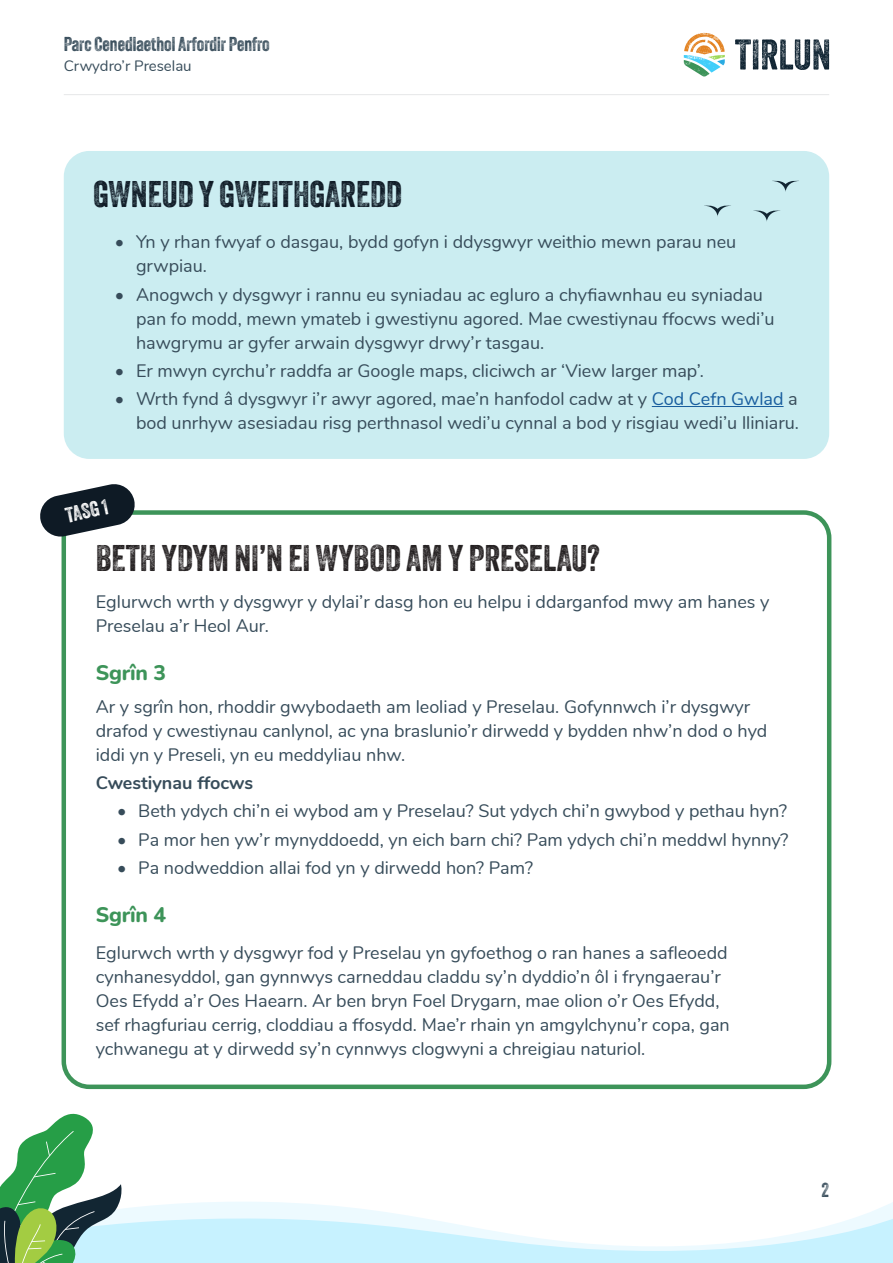
<style>
.page{position:relative;width:893px;height:1263px;background:#fff}
.page>*{position:absolute;margin:0;border:0;box-sizing:border-box;transform-origin:0 0}
.Page_sub_heading{font:36px "Veneer Two";color:#231f20}
.Page_sub_heading-2{font:36px "Veneer Two";color:#0e1a25}
.Page_section_heading{font:800 21px "Nunito";letter-spacing:-.01em;color:#3d9459}
.Key_activity_heading{font:21px "Veneer Two";color:#fff}
.t1{font:19.5px "Veneer Two";color:#374c5a}
.Body_text_-_bullet_list{font:18px/24px "Nunito";color:#374c5a}
.Body_text{font:18px/24px "Nunito";color:#374c5a}
.Body_text-2{font:700 18px "Nunito";color:#374c5a}
.t2{font:15px "Nunito";color:#374c5a}
.s1{color:#175d9e}
</style>
<div class="page">
<svg style="left:735px;top:39px;width:94px;height:31px"></svg>
<svg style="left:684px;top:33px;width:41px;height:44px"></svg>
<hr style="left:64px;top:94px;width:765px;height:1px;background:#e6e7e9">
<div style="left:64px;top:151px;width:765px;height:308px;background:#cbedf1;border-radius:26px"></div>
<hr style="left:652px;top:406px;width:132px;height:1px;background:#175d9e">
<div style="left:62px;top:510px;width:769px;height:579px;border:4px solid #3d9459;border-radius:26px"></div>
<svg style="left:772px;top:180px;width:27px;height:12px"></svg>
<svg style="left:753px;top:210px;width:28px;height:12px"></svg>
<svg style="left:704px;top:205px;width:27px;height:12px"></svg>
<svg style="left:0;top:1113px;width:893px;height:150px"></svg>
<svg style="left:40px;top:484px;width:97px;height:54px"></svg>
<p class="t1" style="left:64px;top:32px;width:207px">Parc Cenedlaethol Arfordir Penfro</p>
<p class="t2" style="left:64px;top:54px;width:129px">Crwydro’r Preselau</p>
<p class="Page_sub_heading-2" style="left:94px;top:173px;width:310px">GWNEUD Y GWEITHGAREDD</p>
<p class="Body_text_-_bullet_list" style="left:136px;top:229px;width:602px;text-indent:-21px">• Yn y rhan fwyaf o dasgau, bydd gofyn i ddysgwyr weithio mewn parau neu grwpiau.</p>
<p class="Body_text_-_bullet_list" style="left:136px;top:281px;width:640px;text-indent:-21px">• Anogwch y dysgwyr i rannu eu syniadau ac egluro a chyfiawnhau eu syniadau pan fo modd, mewn ymateb i gwestiynu agored. Mae cwestiynau ffocws wedi’u hawgrymu ar gyfer arwain dysgwyr drwy’r tasgau.</p>
<p class="Body_text_-_bullet_list" style="left:115px;top:358px;width:591px">• Er mwyn cyrchu’r raddfa ar Google maps, cliciwch ar ‘View larger map’.</p>
<p class="Body_text_-_bullet_list" style="left:115px;top:386px;width:686px;text-align:right">• Wrth fynd â dysgwyr i’r awyr agored, mae’n hanfodol cadw at y <span class="s1">Cod Cefn Gwlad</span> a bod unrhyw asesiadau risg perthnasol wedi’u cynnal a bod y risgiau wedi’u lliniaru.</p>
<p class="Key_activity_heading" style="left:63px;top:503px;width:44px;rotate:-12deg">TASG 1</p>
<p class="Page_sub_heading" style="left:96px;top:536px;width:505px">BETH YDYM NI’N EI WYBOD AM Y PRESELAU?</p>
<p class="Body_text" style="left:96px;top:589px;width:675px">Eglurwch wrth y dysgwyr y dylai’r dasg hon eu helpu i ddarganfod mwy am hanes y<br>Preselau a’r Heol Aur.</p>
<p class="Page_section_heading" style="left:96px;top:658px;width:72px">Sgrîn 3</p>
<p class="Body_text" style="left:96px;top:693px;width:673px">Ar y sgrîn hon, rhoddir gwybodaeth am leoliad y Preselau. Gofynnwch i’r dysgwyr drafod y cwestiynau canlynol, ac yna braslunio’r dirwedd y bydden nhw’n dod o hyd iddi yn y Preseli, yn eu meddyliau nhw.</p>
<p class="Body_text-2" style="left:96px;top:769px;width:159px">Cwestiynau ffocws</p>
<p class="Body_text_-_bullet_list" style="left:117px;top:798px;width:671px">• Beth ydych chi’n ei wybod am y Preselau? Sut ydych chi’n gwybod y pethau hyn?</p>
<p class="Body_text_-_bullet_list" style="left:117px;top:826px;width:673px">• Pa mor hen yw’r mynyddoedd, yn eich barn chi? Pam ydych chi’n meddwl hynny?</p>
<p class="Body_text_-_bullet_list" style="left:117px;top:854px;width:417px">• Pa nodweddion allai fod yn y dirwedd hon? Pam?</p>
<p class="Page_section_heading" style="left:96px;top:900px;width:72px">Sgrîn 4</p>
<p class="Body_text_-_bullet_list" style="left:96px;top:939px;width:636px">Eglurwch wrth y dysgwyr fod y Preselau yn gyfoethog o ran hanes a safleoedd cynhanesyddol, gan gynnwys carneddau claddu sy’n dyddio’n ôl i fryngaerau’r Oes Efydd a’r Oes Haearn. Ar ben bryn Foel Drygarn, mae olion o’r Oes Efydd, sef rhagfuriau cerrig, cloddiau a ffosydd. Mae’r rhain yn amgylchynu’r copa, gan ychwanegu at y dirwedd sy’n cynnwys clogwyni a chreigiau naturiol.</p>
<p class="t1" style="left:821px;top:1178px;width:9px">2</p>
</div>
